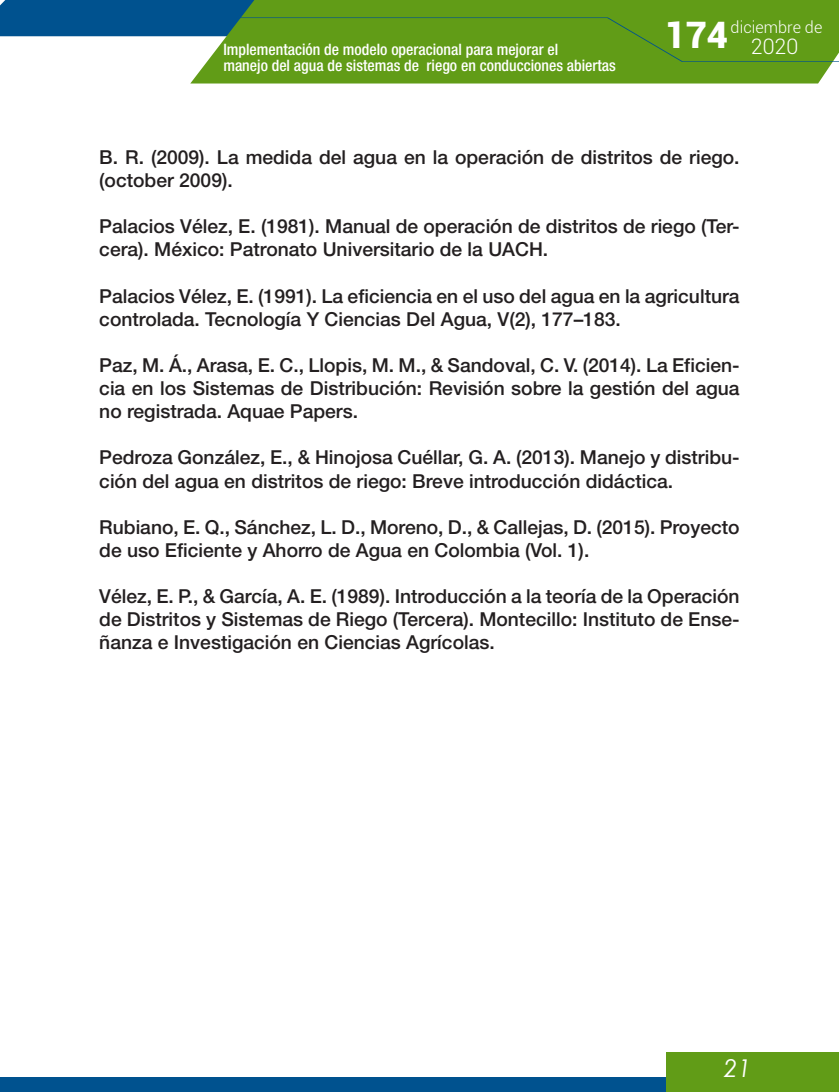
<style>
.page{position:relative;width:839px;height:1092px;background:#fff}
.page>*{position:absolute;margin:0;border:0;box-sizing:border-box;transform-origin:0 0}
.t1{font:900 36.4px "Roboto";color:#fff}
.t2{font:italic 24.5px "Century Gothic";color:#fff}
.t3{font:300 21.35px "Roboto";color:#fff}
.contenidos{font:500 19.25px/23.1px "Helvetica Neue";color:#231f20}
.t4{font:300 16.28px "Roboto";color:#fff}
.t5{font:500 condensed 15.75px "Helvetica Neue";color:#fff}
</style>
<div class="page">
<div style="left:0;top:1077px;width:822px;height:14px;background:#00528f"></div>
<div style="left:190px;top:0;width:648px;height:83px;background:#619c17"></div>
<div style="left:190px;top:17px;width:648px;height:45px;background:#619c17"></div>
<svg style="left:0;top:0;width:350px;height:53px"></svg>
<div style="left:665px;top:1051px;width:173px;height:40px;background:#619c17"></div>
<p class="t5" style="left:223px;top:40px;width:336px">Implementación de modelo operacional para mejorar el</p>
<p class="t5" style="left:223px;top:56px;width:394px">manejo del agua de sistemas de riego en conducciones abiertas</p>
<p class="t4" style="left:730px;top:16px;width:93px">diciembre de</p>
<p class="t3" style="left:750px;top:31px;width:49px">2020</p>
<h1 class="t1" style="left:664px;top:9px;width:65px">174</h1>
<p class="contenidos" style="left:99px;top:145px;width:641px">B. R. (2009). La medida del agua en la operación de distritos de riego. (october 2009).</p>
<p class="contenidos" style="left:99px;top:215px;width:641px">Palacios Vélez, E. (1981). Manual de operación de distritos de riego (Ter&shy;cera). México: Patronato Universitario de la UACH.</p>
<p class="contenidos" style="left:99px;top:284px;width:641px">Palacios Vélez, E. (1991). La eficiencia en el uso del agua en la agricultura controlada. Tecnología Y Ciencias Del Agua, V(2), 177–183.</p>
<p class="contenidos" style="left:99px;top:353px;width:641px;text-align:justify">Paz, M. Á., Arasa, E. C., Llopis, M. M., &amp; Sandoval, C. V. (2014). La Eficien&shy;cia en los Sistemas de Distribución: Revisión sobre la gestión del agua no registrada. Aquae Papers.</p>
<p class="contenidos" style="left:99px;top:446px;width:641px">Pedroza González, E., &amp; Hinojosa Cuéllar, G. A. (2013). Manejo y distribu&shy;ción del agua en distritos de riego: Breve introducción didáctica.</p>
<p class="contenidos" style="left:99px;top:515px;width:641px">Rubiano, E. Q., Sánchez, L. D., Moreno, D., &amp; Callejas, D. (2015). Proyecto de uso Eficiente y Ahorro de Agua en Colombia (Vol. 1).</p>
<p class="contenidos" style="left:99px;top:584px;width:641px;text-align:justify">Vélez, E. P., &amp; García, A. E. (1989). Introducción a la teoría de la Operación de Distritos y Sistemas de Riego (Tercera). Montecillo: Instituto de Ense&shy;ñanza e Investigación en Ciencias Agrícolas.</p>
<p class="t2" style="left:724px;top:1050px;width:29px">21</p>
</div>
